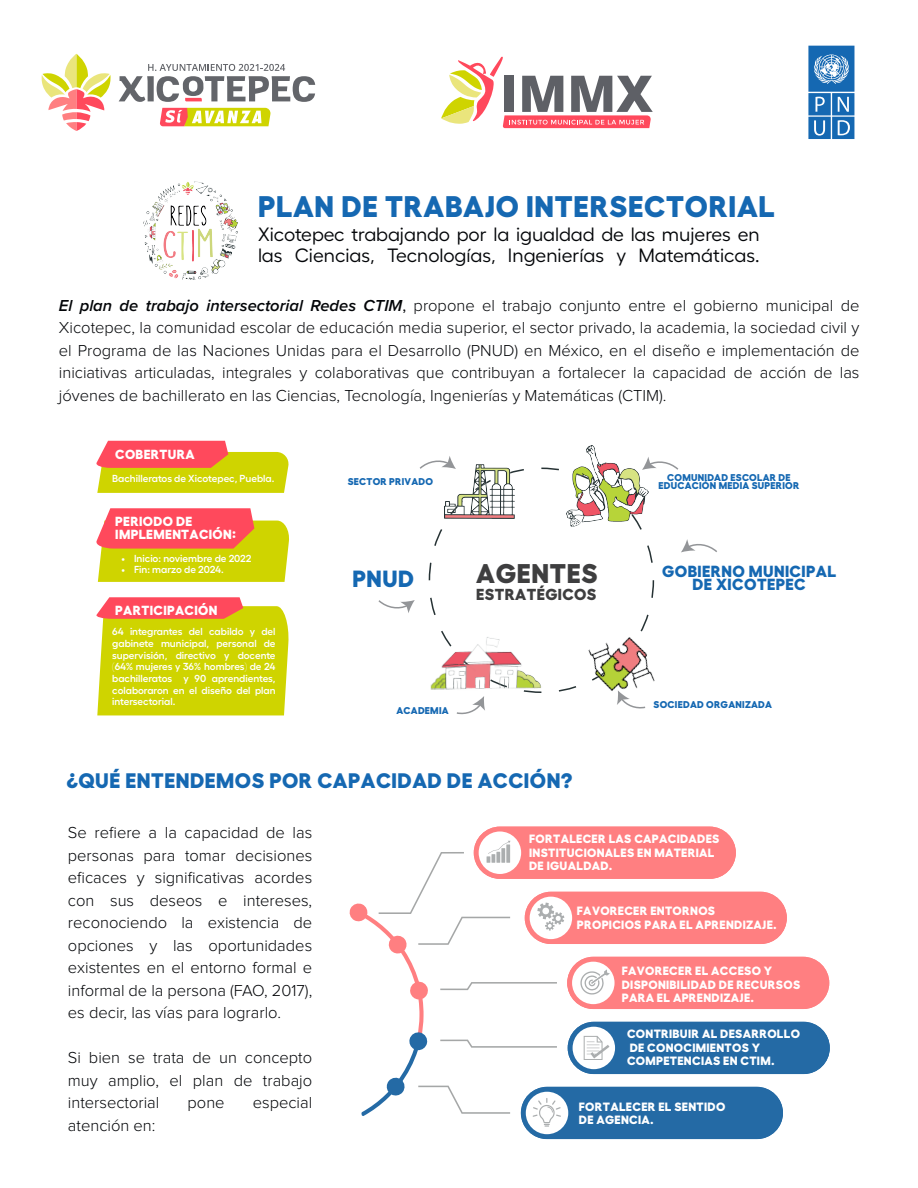
<style>
.page{position:relative;width:918px;height:1188px;background:#fff}
.page>*{position:absolute;margin:0;border:0;box-sizing:border-box;transform-origin:0 0}
.t1{font:800 29.85px "Fellix";letter-spacing:.025em;color:#1568b2}
.t2{font:800 27px "Fellix";letter-spacing:.025em;color:#3e3e3f}
.t3{font:800 23.4px "Fellix";color:#1568b2}
.t4{font:800 21px "Fellix";letter-spacing:.025em;color:#1568b2}
.t5{font:19.2px/20.5px "Fellix";color:#030508}
.t6{font:300 16.5px/22.5px "Proxima Nova";color:#030508;text-align:justify}
.t7{font:800 16.05px/13px "Fellix";letter-spacing:.025em;color:#1568b2;text-align:center}
.t8{font:800 15.9px "Fellix";letter-spacing:.025em;color:#3e3e3f}
.t9{font:800 13.2px/13px "Fellix";letter-spacing:.025em;color:#fff}
.t10{font:800 12px/13.5px "Fellix";letter-spacing:.025em;color:#fff}
.t11{font:600 10.2px/11.6px "Fellix";color:#fff;text-align:justify}
.t12{font:800 9.9px/7.9px "Fellix";letter-spacing:.025em;color:#1568b2;text-align:center}
.s1{font-weight:600;font-style:italic}
.s2{font-weight:400}
</style>
<div class="page">
<svg style="left:808px;top:45px;width:47px;height:94px;background:#4a8ac3"></svg>
<svg style="left:441px;top:56px;width:212px;height:73px"></svg>
<svg style="left:160px;top:108px;width:111px;height:18px"></svg>
<svg style="left:41px;top:54px;width:70px;height:77px"></svg>
<svg style="left:119px;top:64px;width:196px;height:38px"></svg>
<img style="left:143px;top:182px;width:95px;height:98px">
<svg style="left:419px;top:456px;width:34px;height:13px"></svg>
<img style="left:570px;top:615px;width:85px;height:76px">
<img style="left:444px;top:464px;width:70px;height:54px">
<img style="left:431px;top:630px;width:110px;height:61px">
<img style="left:567px;top:445px;width:82px;height:82px">
<svg style="left:642px;top:457px;width:37px;height:14px"></svg>
<svg style="left:378px;top:600px;width:37px;height:13px"></svg>
<svg style="left:681px;top:539px;width:36px;height:14px"></svg>
<svg style="left:617px;top:690px;width:30px;height:19px"></svg>
<svg style="left:456px;top:696px;width:29px;height:19px"></svg>
<svg style="left:96px;top:441px;width:193px;height:52px;background:#e3ab38"></svg>
<svg style="left:96px;top:508px;width:193px;height:74px;background:#e69e38"></svg>
<svg style="left:96px;top:597px;width:193px;height:118px;background:#d7c41a"></svg>
<div style="left:568px;top:1022px;width:262px;height:52px;background:#246aa5;border-radius:26px"></div>
<div style="left:573px;top:1027px;width:42px;height:42px;background:#fff;border-radius:50%"></div>
<svg style="left:584px;top:1036px;width:25px;height:24px"></svg>
<div style="left:521px;top:1087px;width:262px;height:52px;background:#246aa5;border-radius:26px"></div>
<div style="left:526px;top:1092px;width:42px;height:42px;background:#fff;border-radius:50%"></div>
<div style="left:567px;top:957px;width:262px;height:52px;background:#ff7f81;border-radius:26px"></div>
<div style="left:572px;top:962px;width:43px;height:42px;background:#fff;border-radius:50%"></div>
<svg style="left:580px;top:969px;width:30px;height:26px"></svg>
<div style="left:474px;top:827px;width:262px;height:52px;background:#ff7f81;border-radius:26px"></div>
<div style="left:479px;top:831px;width:42px;height:43px;background:#fff;border-radius:50%"></div>
<div style="left:525px;top:892px;width:262px;height:52px;background:#ff7f81;border-radius:26px"></div>
<div style="left:530px;top:897px;width:42px;height:42px;background:#fff;border-radius:50%"></div>
<svg style="left:349px;top:841px;width:215px;height:286px"></svg>
<h1 class="t1" style="left:258px;top:182px;width:518px">PLAN DE TRABAJO INTERSECTORIAL</h1>
<p class="t5" style="left:258px;top:222px;width:503px">Xicotepec trabajando por la igualdad de las mujeres en las Ciencias, Tecnologías, Ingenierías y Matemáticas.</p>
<p class="t6" style="left:59px;top:294px;width:802px"><span class="s1">El plan de trabajo intersectorial Redes CTIM</span><span class="s2">,</span> propone el trabajo conjunto entre el gobierno municipal de Xicotepec, la comunidad escolar de educación media superior, el sector privado, la academia, la sociedad civil y el Programa de las Naciones Unidas para el Desarrollo (PNUD) en México, en el diseño e implementación de iniciativas articuladas, integrales y colaborativas que contribuyan a fortalecer la capacidad de acción de las jóvenes de bachillerato en las Ciencias, Tecnología, Ingenierías y Matemáticas (CTIM).</p>
<p class="t9" style="left:115px;top:446px;width:81px">COBERTURA</p>
<p class="t11" style="left:112px;top:471px;width:164px">Bachilleratos de Xicotepec, Puebla.</p>
<p class="t9" style="left:115px;top:513px;width:122px">PERIODO DE<br>IMPLEMENTACIÓN:</p>
<p class="t11" style="left:121px;top:552px;width:132px">• Inicio: noviembre de 2022</p>
<p class="t11" style="left:121px;top:562px;width:104px">• Fin: marzo de 2024.</p>
<p class="t9" style="left:115px;top:603px;width:104px">PARTICIPACIÓN</p>
<p class="t11" style="left:112px;top:625px;width:165px">64 integrantes del cabildo y del gabinete municipal, personal de supervisión, directivo y docente (64% mujeres y 36% hombres) de 24 bachilleratos y 90 aprendientes, colaboraron en el diseño del plan intersectorial.</p>
<p class="t12" style="left:348px;top:477px;width:87px">SECTOR PRIVADO</p>
<h3 class="t3" style="left:352px;top:560px;width:63px">PNUD</h3>
<h2 class="t2" style="left:476px;top:551px;width:123px">AGENTES</h2>
<p class="t8" style="left:476px;top:581px;width:122px">ESTRATÉGICOS</p>
<p class="t12" style="left:397px;top:705px;width:54px">ACADEMIA</p>
<p class="t4" style="left:67px;top:763px;width:507px">¿QUÉ ENTENDEMOS POR CAPACIDAD DE ACCIÓN?</p>
<p class="t12" style="left:659px;top:473px;width:142px">COMUNIDAD ESCOLAR DE<br>EDUCACIÓN MEDIA SUPERIOR</p>
<p class="t7" style="left:662px;top:563px;width:176px">GOBIERNO MUNICIPAL<br>DE XICOTEPEC</p>
<p class="t12" style="left:654px;top:699px;width:120px">SOCIEDAD ORGANIZADA</p>
<p class="t6" style="left:68px;top:822px;width:246px">Se refiere a la capacidad de las personas para tomar decisiones eficaces y significativas acordes con sus deseos e intereses, reconociendo la existencia de opciones y las oportunidades existentes en el entorno formal e informal de la persona (FAO, 2017), es decir, las vías para lograrlo.</p>
<p class="t6" style="left:68px;top:1047px;width:246px">Si bien se trata de un concepto muy amplio, el plan de trabajo intersectorial</p>
<p class="t6" style="left:188px;top:1092px;width:39px">pone</p>
<p class="t6" style="left:253px;top:1092px;width:61px">especial</p>
<p class="t6" style="left:68px;top:1114px;width:89px">atención en:</p>
<p class="t10" style="left:529px;top:831px;width:192px">FORTALECER LAS CAPACIDADES<br>INSTITUCIONALES EN MATERIAL<br>DE IGUALDAD.</p>
<p class="t10" style="left:577px;top:903px;width:201px">FAVORECER ENTORNOS<br>PROPICIOS PARA EL APRENDIZAJE.</p>
<p class="t10" style="left:622px;top:963px;width:180px">FAVORECER EL ACCESO Y<br>DISPONIBILIDAD DE RECURSOS<br>PARA EL APRENDIZAJE.</p>
<p class="t10" style="left:627px;top:1026px;width:174px">CONTRIBUIR AL DESARROLLO<br>DE CONOCIMIENTOS Y<br>COMPETENCIAS EN CTIM.</p>
<p class="t10" style="left:579px;top:1098px;width:148px">FORTALECER EL SENTIDO<br>DE AGENCIA.</p>
</div>
